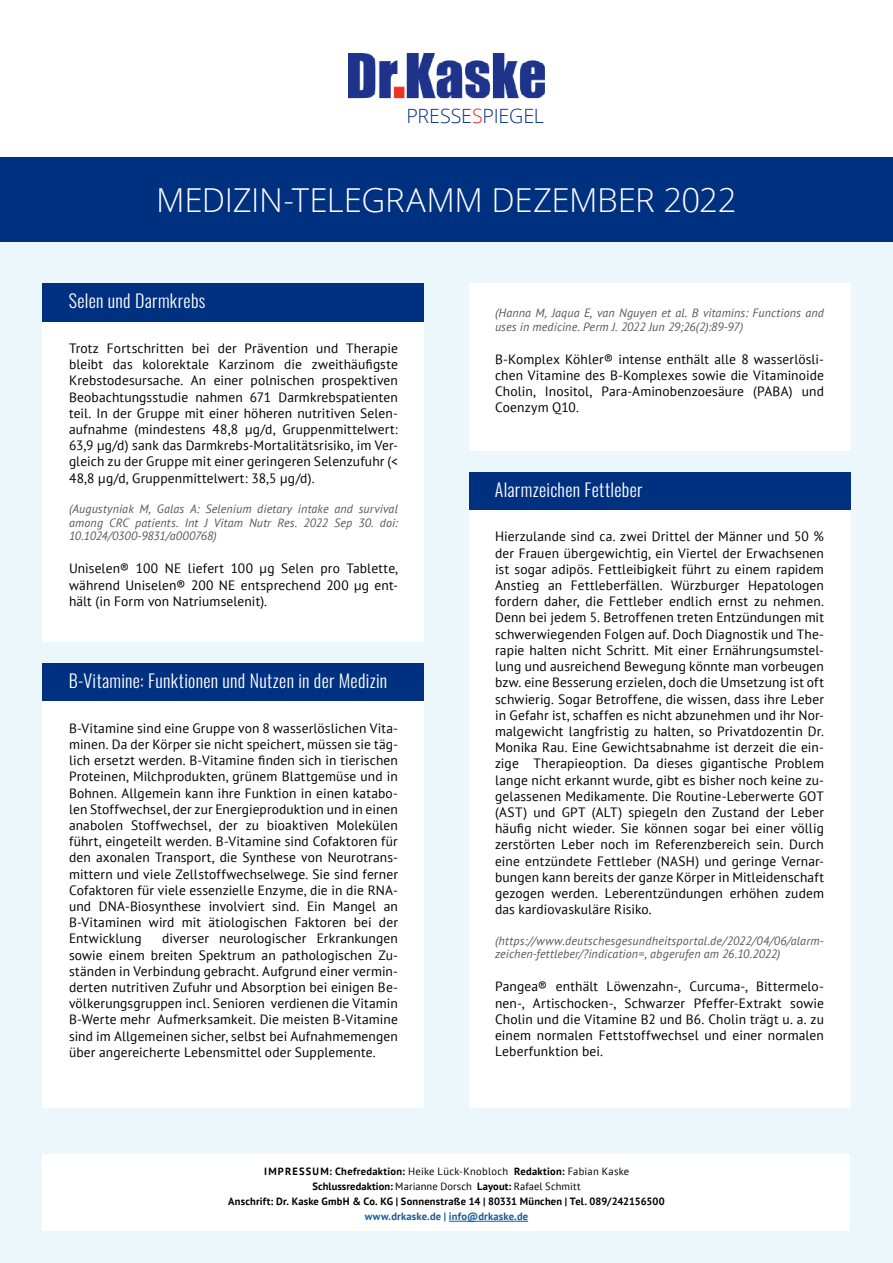
<style>
.page{position:relative;width:893px;height:1263px;background:#fff}
.page>*{position:absolute;margin:0;border:0;box-sizing:border-box;transform-origin:0 0}
.t1{font:300 33px "Open Sans";letter-spacing:-.01em;color:#fff}
.t2{font:300 19.65px "Open Sans";letter-spacing:-.01em;color:#003181}
.t3{font:300 18px "Oswald";letter-spacing:.015em;color:#fff}
.t4{font:13.5px/16.2px "PT Sans";letter-spacing:.01em;color:#000;text-align:justify}
.t5{font:italic 12px/13.5px "PT Sans";letter-spacing:.015em;color:#575656}
.t6{font:700 10.5px/15px "PT Sans";letter-spacing:.02em;color:#000;text-align:center}
.t7{font:700 10.5px "PT Sans";letter-spacing:.02em;color:#165b9a}
.s1{color:#e42a18}
.s2{font-weight:400}
</style>
<div class="page">
<div style="left:0;top:239px;width:893px;height:1024px;background:#ecf7fc"></div>
<div style="left:43px;top:315px;width:381px;height:327px;background:#fff"></div>
<div style="left:0;top:157px;width:893px;height:85px;background:#003181"></div>
<img style="left:349px;top:53px;width:195px;height:46px">
<div style="left:43px;top:1154px;width:807px;height:77px;background:#fff"></div>
<hr style="left:449px;top:1221px;width:79px;height:1px;background:#165b9a">
<div style="left:43px;top:663px;width:381px;height:38px;background:#003181"></div>
<div style="left:469px;top:472px;width:381px;height:38px;background:#003181"></div>
<div style="left:43px;top:284px;width:381px;height:38px;background:#003181"></div>
<div style="left:43px;top:701px;width:381px;height:407px;background:#fff"></div>
<div style="left:469px;top:510px;width:381px;height:598px;background:#fff"></div>
<div style="left:469px;top:284px;width:381px;height:167px;background:#fff"></div>
<h2 class="t2" style="left:406px;top:102px;width:139px">PRESSE<span class="s1">S</span>PIEGEL</h2>
<h1 class="t1" style="left:156px;top:177px;width:582px">MEDIZIN-TELEGRAMM DEZEMBER 2022</h1>
<h3 class="t3" style="left:69px;top:285px;width:138px">Selen und Darmkrebs</h3>
<p class="t4" style="left:69px;top:340px;width:330px">Trotz Fortschritten bei der Prävention und Therapie bleibt das kolorektale Karzinom die zweithäufigste Krebstodesursache. An einer polnischen prospektiven Beobachtungsstudie nahmen 671 Darmkrebspatienten teil. In der Gruppe mit einer höheren nutritiven Selen&shy;aufnahme (mindestens 48,8 µg/d, Gruppenmittelwert:<br>63,9 µg/d) sank das Darmkrebs-Mortalitätsrisiko, im Ver&shy;gleich zu der Gruppe mit einer geringeren Selenzufuhr (&lt; 48,8 µg/d, Gruppenmittelwert: 38,5 µg/d).</p>
<p class="t5" style="left:69px;top:502px;width:330px;text-align:justify">(Augustyniak M, Galas A: Selenium dietary intake and survival among CRC patients. Int J Vitam Nutr Res. 2022 Sep 30. doi:<br>10.1024/0300-9831/a000768)</p>
<p class="t4" style="left:69px;top:560px;width:330px">Uniselen® 100 NE liefert 100 µg Selen pro Tablette, während Uniselen® 200 NE entsprechend 200 µg ent&shy;hält (in Form von Natriumselenit).</p>
<h3 class="t3" style="left:69px;top:665px;width:320px">B-Vitamine: Funktionen und Nutzen in der Medizin</h3>
<p class="t4" style="left:69px;top:720px;width:330px">B-Vitamine sind eine Gruppe von 8 wasserlöslichen Vita&shy;minen. Da der Körper sie nicht speichert, müssen sie täg&shy;lich ersetzt werden. B-Vitamine finden sich in tierischen Proteinen, Milchprodukten, grünem Blattgemüse und in Bohnen. Allgemein kann ihre Funktion in einen katabo&shy;len Stoffwechsel, der zur Energieproduktion und in einen anabolen Stoffwechsel, der zu bioaktiven Molekülen führt, eingeteilt werden. B-Vitamine sind Cofaktoren für den axonalen Transport, die Synthese von Neurotrans&shy;mittern und viele Zellstoffwechselwege. Sie sind ferner Cofaktoren für viele essenzielle Enzyme, die in die RNA&shy;und DNA-Biosynthese involviert sind. Ein Mangel an B-Vitaminen wird mit ätiologischen Faktoren bei der Entwicklung</p>
<p class="t4" style="left:69px;top:930px;width:330px;text-indent:93px">diverser neurologischer Erkrankungen sowie einem breiten Spektrum an pathologischen Zu&shy;ständen in Verbindung gebracht. Aufgrund einer vermin&shy;derten nutritiven Zufuhr und Absorption bei einigen Be&shy;völkerungsgruppen incl. Senioren verdienen die Vitamin B-Werte mehr Aufmerksamkeit. Die meisten B-Vitamine sind im Allgemeinen sicher, selbst bei Aufnahmemengen über angereicherte Lebensmittel oder Supplemente.</p>
<p class="t5" style="left:495px;top:306px;width:330px">(Hanna M, Jaqua E, van Nguyen et al. B vitamins: Functions and uses in medicine. Perm J. 2022 Jun 29;26(2):89-97)</p>
<p class="t4" style="left:495px;top:351px;width:330px">B-Komplex Köhler® intense enthält alle 8 wasserlösli&shy;chen Vitamine des B-Komplexes sowie die Vitaminoide Cholin, Inositol, Para-Aminobenzoesäure (PABA) und Coenzym Q10.</p>
<h3 class="t3" style="left:495px;top:473px;width:149px">Alarmzeichen Fettleber</h3>
<p class="t4" style="left:495px;top:528px;width:330px">Hierzulande sind ca. zwei Drittel der Männer und 50 % der Frauen übergewichtig, ein Viertel der Erwachsenen ist sogar adipös. Fettleibigkeit führt zu einem rapidem Anstieg an Fettleberfällen. Würzburger Hepatologen fordern daher, die Fettleber endlich ernst zu nehmen.<br>Denn bei jedem 5. Betroffenen treten Entzündungen mit schwerwiegenden Folgen auf. Doch Diagnostik und The&shy;rapie halten nicht Schritt. Mit einer Ernährungsumstel&shy;lung und ausreichend Bewegung könnte man vorbeugen bzw. eine Besserung erzielen, doch die Umsetzung ist oft schwierig. Sogar Betroffene, die wissen, dass ihre Leber in Gefahr ist, schaffen es nicht abzunehmen und ihr Nor&shy;malgewicht langfristig zu halten, so Privatdozentin Dr.<br>Monika Rau. Eine Gewichtsabnahme ist derzeit die ein&shy;zige Therapieoption. Da dieses gigantische Problem lange nicht erkannt wurde, gibt es bisher noch keine zu&shy;gelassenen Medikamente. Die Routine-Leberwerte GOT (AST) und GPT (ALT) spiegeln den Zustand der Leber häufig nicht wieder. Sie können sogar bei einer völlig zerstörten Leber noch im Referenzbereich sein. Durch eine entzündete Fettleber (NASH) und geringe Vernar&shy;bungen kann bereits der ganze Körper in Mitleidenschaft gezogen werden. Leberentzündungen erhöhen zudem das kardiovaskuläre Risiko.</p>
<p class="t5" style="left:495px;top:933px;width:330px">(https://www.deutschesgesundheitsportal.de/2022/04/06/alarm&shy;zeichen-fettleber/?indication=, abgerufen am 26.10.2022)</p>
<p class="t4" style="left:495px;top:978px;width:330px">Pangea® enthält Löwenzahn-, Curcuma-, Bittermelo&shy;nen-, Artischocken-, Schwarzer Pfeffer-Extrakt sowie Cholin und die Vitamine B2 und B6. Cholin trägt u. a. zu einem normalen Fettstoffwechsel und einer normalen Leberfunktion bei.</p>
<p class="t6" style="left:228px;top:1164px;width:438px">IMPRESSUM: Chefredaktion: <span class="s2">Heike Lück-Knobloch</span> Redaktion: <span class="s2">Fabian Kaske<br></span>Schlussredaktion: <span class="s2">Marianne Dorsch</span> Layout: <span class="s2">Rafael Schmitt<br></span>Anschrift: Dr. Kaske GmbH &amp; Co. KG | Sonnenstraße 14 | 80331 München | Tel. 089/242156500</p>
<p class="t7" style="left:365px;top:1210px;width:165px">www.drkaske.de | info@drkaske.de</p>
</div>
